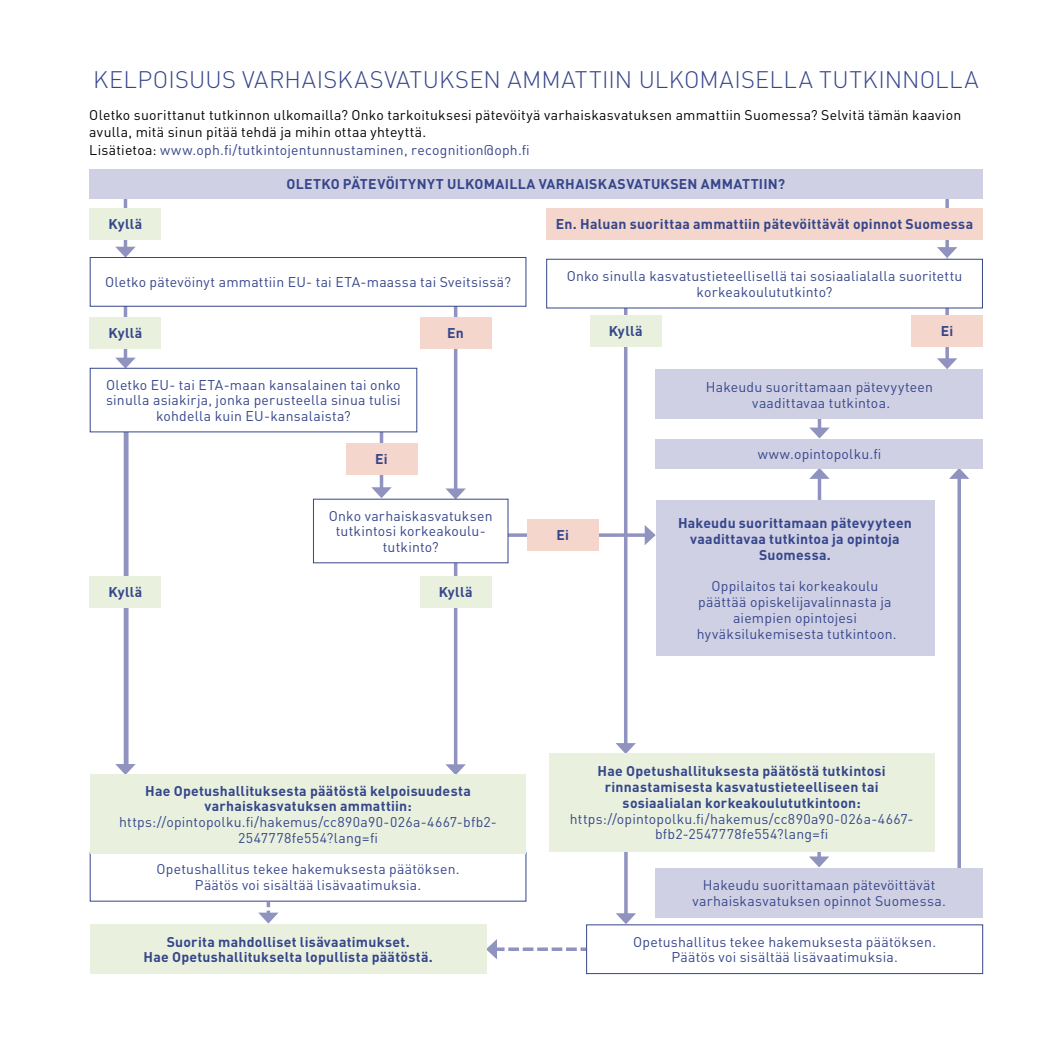
<style>
.page{position:relative;width:1042px;height:1042px;background:#fff}
.page>*{position:absolute;margin:0;border:0;box-sizing:border-box;transform-origin:0 0}
.SISUS_Otsikko_DIN_L{font:300 23.62px "DIN Pro";letter-spacing:.01em;color:#36468b}
.SISUS_Leipis_DIN_Li{font:14px/15.8px "DIN Pro";letter-spacing:.015em;color:#36468b;text-align:center}
.t1{font:700 14px/15.8px "DIN Pro";letter-spacing:.02em;color:#36468b;text-align:center}
.SISUS_Leipis_DIN_Li-2{font:14px/17.5px "DIN Pro";letter-spacing:.015em;color:#000}
.s1{color:#000}
</style>
<div class="page">
<svg style="left:957px;top:479px;width:4px;height:389px;background:#9d9fc6"></svg>
<svg style="left:949px;top:469px;width:20px;height:10px"></svg>
<svg style="left:624px;top:851px;width:4px;height:62px"></svg>
<svg style="left:616px;top:913px;width:20px;height:11px"></svg>
<svg style="left:817px;top:851px;width:4px;height:5px"></svg>
<svg style="left:809px;top:856px;width:20px;height:11px"></svg>
<hr style="left:818px;top:380px;width:3px;height:51px;background:#9092bf">
<svg style="left:809px;top:427px;width:20px;height:11px"></svg>
<hr style="left:818px;top:476px;width:3px;height:77px;background:#9092bf">
<svg style="left:809px;top:469px;width:20px;height:10px"></svg>
<svg style="left:487px;top:939px;width:99px;height:20px"></svg>
<hr style="left:380px;top:413px;width:3px;height:77px;background:#9092bf">
<svg style="left:371px;top:487px;width:21px;height:11px"></svg>
<svg style="left:508px;top:533px;width:137px;height:4px"></svg>
<svg style="left:645px;top:525px;width:10px;height:20px"></svg>
<hr style="left:454px;top:509px;width:3px;height:258px;background:#9092bf">
<svg style="left:445px;top:764px;width:21px;height:10px"></svg>
<hr style="left:624px;top:288px;width:3px;height:458px;background:#9092bf">
<svg style="left:615px;top:743px;width:21px;height:10px"></svg>
<hr style="left:454px;top:268px;width:3px;height:223px;background:#9092bf">
<svg style="left:445px;top:488px;width:21px;height:11px"></svg>
<svg style="left:945px;top:308px;width:4px;height:50px"></svg>
<svg style="left:937px;top:358px;width:20px;height:11px"></svg>
<svg style="left:258px;top:901px;width:20px;height:22px"></svg>
<div style="left:124px;top:429px;width:5px;height:337px;background:#9092bf"></div>
<svg style="left:115px;top:764px;width:21px;height:10px"></svg>
<hr style="left:124px;top:269px;width:3px;height:92px;background:#9092bf">
<svg style="left:115px;top:358px;width:21px;height:10px"></svg>
<svg style="left:945px;top:199px;width:4px;height:48px"></svg>
<svg style="left:937px;top:247px;width:20px;height:11px"></svg>
<hr style="left:124px;top:180px;width:3px;height:70px;background:#9092bf">
<svg style="left:115px;top:247px;width:20px;height:10px"></svg>
<div style="left:89px;top:169px;width:893px;height:30px;background:#d0d0e4"></div>
<div style="left:90px;top:208px;width:71px;height:31px;background:#e9f1de"></div>
<div style="left:546px;top:208px;width:437px;height:31px;background:#f5d6cc"></div>
<div style="left:420px;top:576px;width:71px;height:32px;background:#e9f1de"></div>
<div style="left:90px;top:576px;width:71px;height:32px;background:#e9f1de"></div>
<div style="left:527px;top:519px;width:71px;height:31px;background:#f5d6cc"></div>
<div style="left:590px;top:315px;width:71px;height:32px;background:#e9f1de"></div>
<div style="left:911px;top:315px;width:72px;height:32px;background:#f5d6cc"></div>
<div style="left:90px;top:317px;width:71px;height:31px;background:#e9f1de"></div>
<div style="left:420px;top:317px;width:71px;height:31px;background:#f5d6cc"></div>
<div style="left:90px;top:257px;width:436px;height:50px;border:1px solid #36468b"></div>
<div style="left:547px;top:259px;width:435px;height:49px;background:#fff"></div>
<div style="left:546px;top:259px;width:437px;height:49px;border:1px solid #36468b"></div>
<div style="left:90px;top:368px;width:327px;height:64px;background:#fff"></div>
<div style="left:90px;top:368px;width:327px;height:64px;border:1px solid #36468b"></div>
<div style="left:656px;top:369px;width:327px;height:50px;background:#d0d0e4"></div>
<div style="left:313px;top:499px;width:195px;height:64px;background:#fff"></div>
<div style="left:90px;top:774px;width:436px;height:79px;background:#e9f1de"></div>
<div style="left:90px;top:924px;width:397px;height:50px;background:#e9f1de"></div>
<div style="left:656px;top:439px;width:327px;height:30px;background:#d0d0e4"></div>
<div style="left:656px;top:500px;width:278px;height:156px;background:#d0d0e4"></div>
<div style="left:549px;top:753px;width:385px;height:98px;background:#e9f1de"></div>
<div style="left:655px;top:868px;width:328px;height:49px;background:#d0d0e4"></div>
<div style="left:586px;top:924px;width:397px;height:50px;border:1px solid #36468b"></div>
<div style="left:346px;top:443px;width:71px;height:31px;background:#f5d6cc"></div>
<h1 class="SISUS_Otsikko_DIN_L" style="left:93px;top:63px;width:887px">KELPOISUUS VARHAISKASVATUKSEN AMMATTIIN ULKOMAISELLA TUTKINNOLLA</h1>
<p class="SISUS_Leipis_DIN_Li-2" style="left:89px;top:106px;width:873px">Oletko suorittanut tutkinnon ulkomailla? Onko tarkoituksesi pätevöityä varhaiskasvatuksen ammattiin Suomessa? Selvitä tämän kaavion avulla, mitä sinun pitää tehdä ja mihin ottaa yhteyttä.</p>
<p class="SISUS_Leipis_DIN_Li" style="left:89px;top:141px;width:442px"><span class="s1">Lisätietoa:</span> www.oph.fi/tutkintojentunnustaminen, recognition@oph.fi</p>
<p class="t1" style="left:287px;top:176px;width:500px">OLETKO PÄTEVÖITYNYT ULKOMAILLA VARHAISKASVATUKSEN AMMATTIIN?</p>
<p class="t1" style="left:109px;top:216px;width:35px">Kyllä</p>
<p class="t1" style="left:556px;top:216px;width:419px">En. Haluan suorittaa ammattiin pätevöittävät opinnot Suomessa</p>
<p class="SISUS_Leipis_DIN_Li" style="left:105px;top:274px;width:407px">Oletko pätevöinyt ammattiin EU- tai ETA-maassa tai Sveitsissä?</p>
<p class="SISUS_Leipis_DIN_Li" style="left:567px;top:268px;width:397px">Onko sinulla kasvatustieteellisellä tai sosiaalialalla suoritettu korkeakoulututkinto?</p>
<p class="t1" style="left:109px;top:325px;width:35px">Kyllä</p>
<p class="t1" style="left:447px;top:325px;width:18px">En</p>
<p class="t1" style="left:609px;top:323px;width:35px">Kyllä</p>
<p class="t1" style="left:941px;top:323px;width:14px">Ei</p>
<p class="SISUS_Leipis_DIN_Li" style="left:106px;top:376px;width:296px">Oletko EU- tai ETA-maan kansalainen tai onko sinulla asiakirja, jonka perusteella sinua tulisi kohdella kuin EU-kansalaista?</p>
<p class="SISUS_Leipis_DIN_Li" style="left:706px;top:378px;width:229px">Hakeudu suorittamaan pätevyyteen vaadittavaa tutkintoa.</p>
<p class="t1" style="left:375px;top:450px;width:14px">Ei</p>
<p class="SISUS_Leipis_DIN_Li" style="left:329px;top:507px;width:165px">Onko varhaiskasvatuksen tutkintosi korkeakoulu&shy;tutkinto?</p>
<p class="t1" style="left:109px;top:584px;width:35px">Kyllä</p>
<p class="t1" style="left:439px;top:584px;width:35px">Kyllä</p>
<p class="t1" style="left:145px;top:782px;width:327px">Hae Opetushallituksesta päätöstä kelpoisuudesta varhaiskasvatuksen ammattiin:</p>
<p class="SISUS_Leipis_DIN_Li" style="left:119px;top:813px;width:379px">https://opintopolku.fi/hakemus/cc890a90-026a-4667-bfb2-<br>2547778fe554?lang=fi</p>
<p class="SISUS_Leipis_DIN_Li" style="left:156px;top:861px;width:305px">Opetushallitus tekee hakemuksesta päätöksen.<br>Päätös voi sisältää lisävaatimuksia.</p>
<p class="t1" style="left:144px;top:933px;width:291px">Suorita mahdolliset lisävaatimukset.<br>Hae Opetushallitukselta lopullista päätöstä.</p>
<p class="t1" style="left:556px;top:526px;width:14px">Ei</p>
<p class="SISUS_Leipis_DIN_Li" style="left:758px;top:446px;width:125px">www.opintopolku.fi</p>
<p class="t1" style="left:678px;top:515px;width:235px">Hakeudu suorittamaan pätevyyteen vaadittavaa tutkintoa ja opintoja<br>Suomessa.</p>
<p class="SISUS_Leipis_DIN_Li" style="left:697px;top:578px;width:201px">Oppilaitos tai korkeakoulu päättää opiskelijavalinnasta ja aiempien opintojesi hyväksilukemisesta tutkintoon.</p>
<p class="t1" style="left:598px;top:763px;width:290px">Hae Opetushallituksesta päätöstä tutkintosi rinnastamisesta kasvatustieteelliseen tai sosiaalialan korkeakoulututkintoon:</p>
<p class="SISUS_Leipis_DIN_Li" style="left:570px;top:810px;width:345px">https://opintopolku.fi/hakemus/cc890a90-026a-4667- bfb2-2547778fe554?lang=fi</p>
<p class="SISUS_Leipis_DIN_Li" style="left:692px;top:876px;width:255px">Hakeudu suorittamaan pätevöittävät varhaiskasvatuksen opinnot Suomessa.</p>
<p class="SISUS_Leipis_DIN_Li" style="left:633px;top:933px;width:305px">Opetushallitus tekee hakemuksesta päätöksen.<br>Päätös voi sisältää lisävaatimuksia.</p>
</div>
